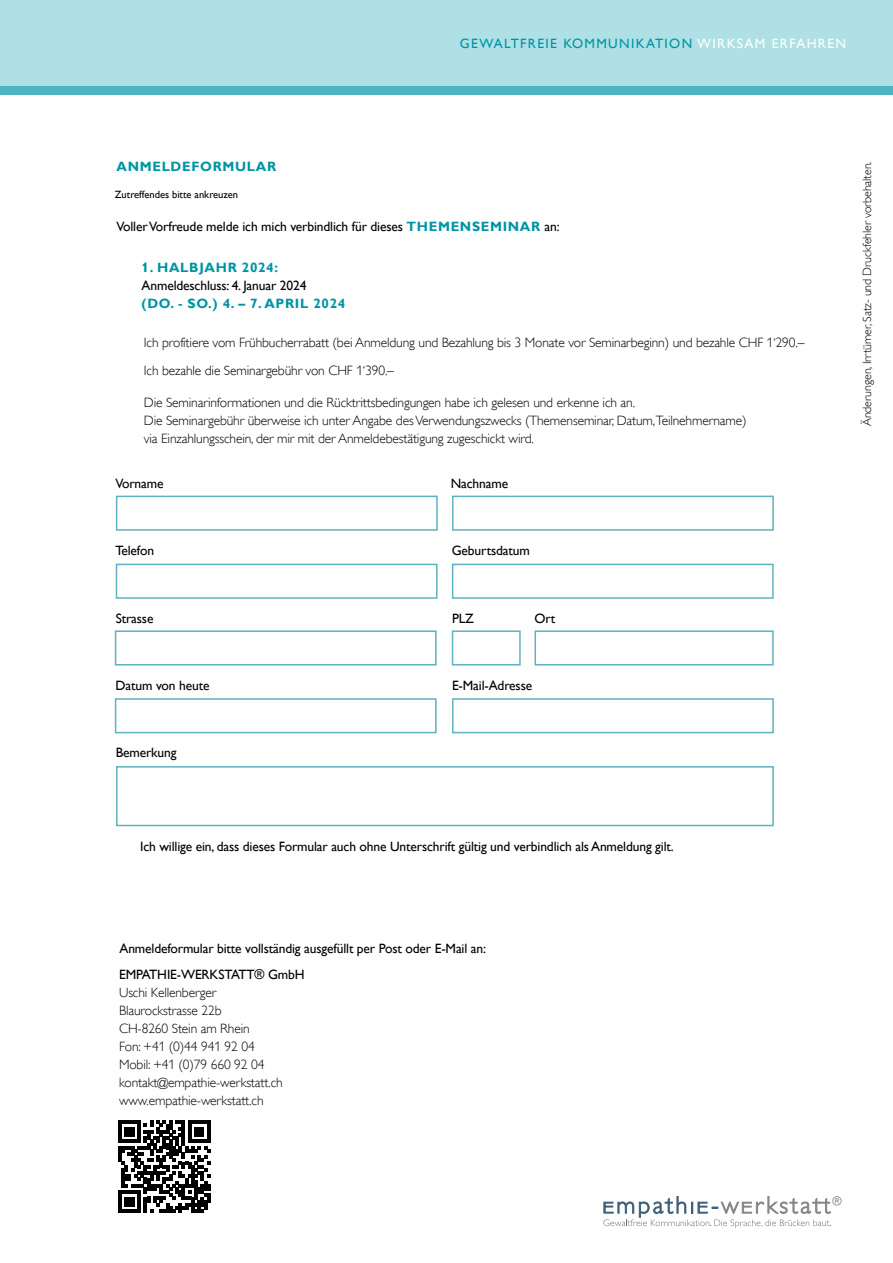
<style>
.page{position:relative;width:893px;height:1263px;background:#fff}
.page>*{position:absolute;margin:0;border:0;box-sizing:border-box;transform-origin:0 0}
.t1{font:300 13.5px/18px "Gill Alt One";letter-spacing:-.01em;color:#000}
.t2{font:13.5px "Gill Alt One";letter-spacing:-.01em;color:#000}
.t3{font:700 13.5px "Gill Alt One";letter-spacing:.05em;color:#0094a5}
.t4{font:13.5px "Gill Alt One";letter-spacing:.1em;color:#0094a5}
.t5{font:12.45px "Gill Sans";color:#878787}
.t6{font:300 12px "Gill Alt One";letter-spacing:-.01em;color:#000}
.t7{font:10.5px "Gill Alt One";color:#000}
.s1{color:#fff}
.s2{font-weight:700;color:#0094a5}
.s3{font-weight:400}
.s4{font-weight:400;font-style:italic}
</style>
<div class="page">
<hr style="left:118px;top:1121px;width:4px;height:22px;background:#000">
<hr style="left:118px;top:1146px;width:4px;height:16px;background:#000">
<hr style="left:118px;top:1190px;width:4px;height:23px;background:#000">
<svg style="left:122px;top:1121px;width:88px;height:92px"></svg>
<div style="left:116px;top:496px;width:322px;height:35px;border:2px solid #5fb2c0"></div>
<div style="left:452px;top:496px;width:322px;height:35px;border:2px solid #5fb2c0"></div>
<div style="left:116px;top:564px;width:322px;height:35px;border:2px solid #5fb2c0"></div>
<div style="left:452px;top:564px;width:322px;height:35px;border:2px solid #5fb2c0"></div>
<div style="left:115px;top:630px;width:322px;height:35px;border:2px solid #5fb2c0"></div>
<div style="left:115px;top:698px;width:322px;height:35px;border:2px solid #5fb2c0"></div>
<div style="left:452px;top:698px;width:322px;height:35px;border:2px solid #5fb2c0"></div>
<div style="left:452px;top:630px;width:69px;height:35px;border:2px solid #5fb2c0"></div>
<div style="left:534px;top:630px;width:240px;height:35px;border:2px solid #5fb2c0"></div>
<div style="left:116px;top:766px;width:658px;height:60px;border:2px solid #5fb2c0"></div>
<div style="left:0;top:86px;width:893px;height:8px;background:#4db4c0"></div>
<div style="left:0;top:0;width:893px;height:86px;background:#aee0e5"></div>
<svg style="left:603px;top:1196px;width:228px;height:32px"></svg>
<p class="t4" style="left:460px;top:36px;width:388px">GEWALTFREIE KOMMUNIKATION <span class="s1">WIRKSAM ERFAHREN</span></p>
<p class="t3" style="left:116px;top:159px;width:161px">ANMELDEFORMULAR</p>
<p class="t7" style="left:115px;top:188px;width:125px">Zutreffendes bitte ankreuzen</p>
<p class="t2" style="left:116px;top:218px;width:445px">Voller Vorfreude melde ich mich verbindlich für dieses <span class="s2">THEMENSEMINAR</span> an:</p>
<p class="t3" style="left:142px;top:259px;width:138px">1. HALBJAHR 2024:</p>
<p class="t2" style="left:142px;top:277px;width:166px">Anmeldeschluss: 4. Januar 2024</p>
<p class="t3" style="left:142px;top:295px;width:205px">(DO. - SO.) 4. – 7. APRIL 2024</p>
<p class="t1" style="left:144px;top:328px;width:662px;line-height:28.2px">Ich profitiere vom Frühbucherrabatt (bei Anmeldung und Bezahlung bis 3 Monate vor Seminarbeginn) und bezahle CHF 1‘290.–<br>Ich bezahle die Seminargebühr von CHF 1‘390.–</p>
<p class="t1" style="left:144px;top:394px;width:604px">Die Seminarinformationen und die Rücktrittsbedingungen habe ich gelesen und erkenne ich an.<br>Die Seminargebühr überweise ich unter Angabe des Verwendungszwecks (Themenseminar, Datum,Teilnehmername) via Einzahlungsschein, der mir mit der Anmeldebestätigung zugeschickt wird.</p>
<p class="t2" style="left:115px;top:475px;width:50px">Vorname</p>
<p class="t2" style="left:451px;top:475px;width:59px">Nachname</p>
<p class="t2" style="left:115px;top:542px;width:40px">Telefon</p>
<p class="t2" style="left:452px;top:542px;width:80px">Geburtsdatum</p>
<p class="t2" style="left:116px;top:610px;width:39px">Strasse</p>
<p class="t2" style="left:452px;top:610px;width:23px">PLZ</p>
<p class="t2" style="left:534px;top:610px;width:22px">Ort</p>
<p class="t2" style="left:116px;top:678px;width:95px">Datum von heute</p>
<p class="t2" style="left:452px;top:678px;width:82px">E-Mail-Adresse</p>
<p class="t2" style="left:116px;top:745px;width:62px">Bemerkung</p>
<p class="t2" style="left:140px;top:838px;width:535px">Ich willige ein, dass dieses Formular auch ohne Unterschrift gültig und verbindlich als Anmeldung gilt.</p>
<p class="t6" style="left:860px;top:426px;width:266px;rotate:-90deg">Änderungen, Irrtümer, Satz- und Druckfehler vorbehalten.</p>
<p class="t2" style="left:119px;top:941px;width:368px">Anmeldeformular bitte vollständig ausgefüllt per Post oder E-Mail an:</p>
<p class="t1" style="left:119px;top:965px;width:187px"><span class="s3">EMPATHIE-WERKSTATT</span><span class="s4">®</span> <span class="s3">GmbH<br></span>Uschi Kellenberger<br>Blaurockstrasse 22b<br>CH-8260 Stein am Rhein<br>Fon: +41 (0)44 941 92 04<br>Mobil: +41 (0)79 660 92 04 kontakt@empathie-werkstatt.ch www.empathie-werkstatt.ch</p>
<p class="t5" style="left:832px;top:1193px;width:11px">®</p>
</div>
